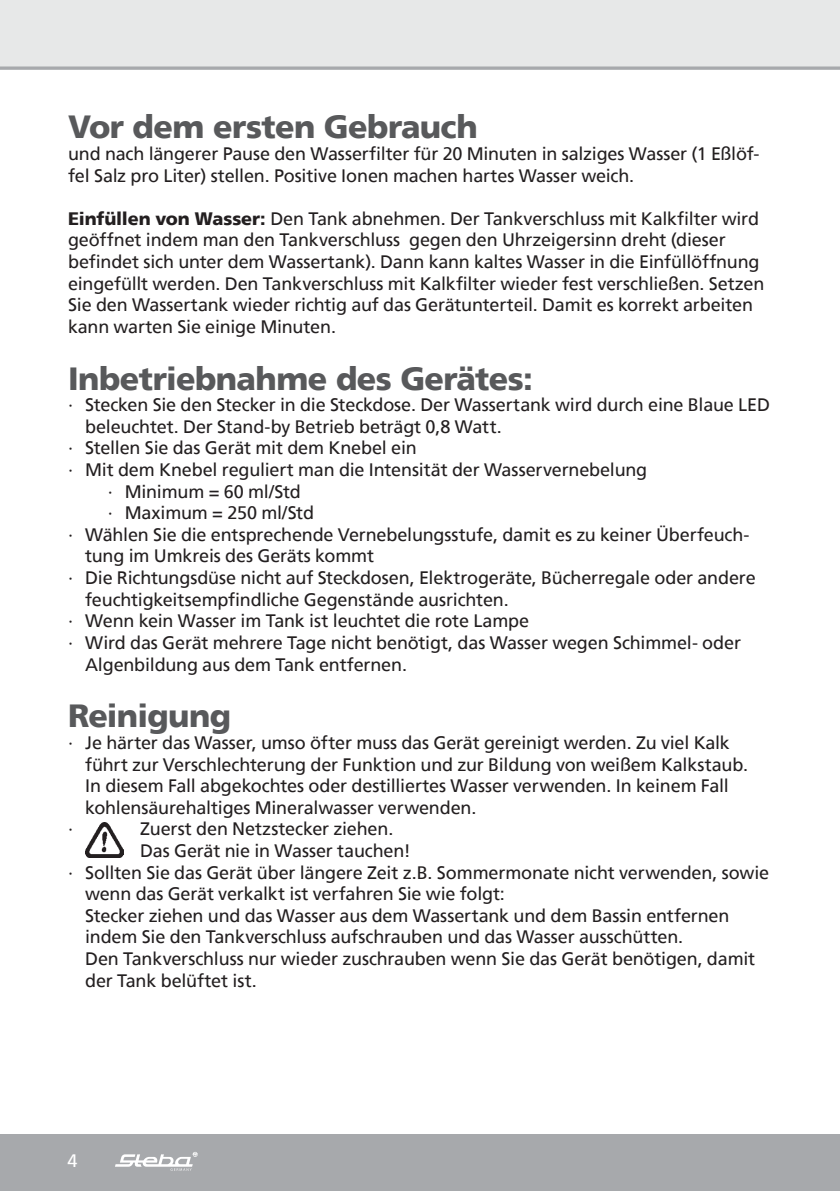
<style>
.page{position:relative;width:840px;height:1191px;background:#fff}
.page>*{position:absolute;margin:0;border:0;box-sizing:border-box;transform-origin:0 0}
.t1{font:900 32px "Frutiger";letter-spacing:-.02em;color:#58595b}
.t2{font:18px/21.6px "Frutiger";letter-spacing:-.01em;color:#231f20}
.t3{font:18px "Frutiger";color:#fff}
.s1{font-weight:900}
</style>
<div class="page">
<div style="left:0;top:1134px;width:839px;height:57px;background:#a7a9ac"></div>
<svg style="left:115px;top:1152px;width:82px;height:18px"></svg>
<div style="left:0;top:0;width:839px;height:68px;background:#e7e8e8"></div>
<svg style="left:0;top:66px;width:839px;height:4px;background:#b2b4b7"></svg>
<img style="left:85px;top:822px;width:39px;height:35px">
<h1 class="t1" style="left:68px;top:108px;width:411px">Vor dem ersten Gebrauch</h1>
<p class="t2" style="left:68px;top:143px;width:692px">und nach längerer Pause den Wasserfilter für 20 Minuten in salziges Wasser (1 Eßlöf&shy;fel Salz pro Liter) stellen. Positive Ionen machen hartes Wasser weich.</p>
<p class="t2" style="left:68px;top:207px;width:697px"><span class="s1">Einfüllen von Wasser:</span> Den Tank abnehmen. Der Tankverschluss mit Kalkfilter wird geöffnet indem man den Tankverschluss gegen den Uhrzeigersinn dreht (dieser befindet sich unter dem Wassertank). Dann kann kaltes Wasser in die Einfüllöffnung eingefüllt werden. Den Tankverschluss mit Kalkfilter wieder fest verschließen. Setzen Sie den Wassertank wieder richtig auf das Gerätunterteil. Damit es korrekt arbeiten kann warten Sie einige Minuten.</p>
<h1 class="t1" style="left:68px;top:359px;width:466px">Inbetriebnahme des Gerätes:</h1>
<p class="t2" style="left:68px;top:394px;width:703px">∙ Stecken Sie den Stecker in die Steckdose. Der Wassertank wird durch eine Blaue LED</p>
<p class="t2" style="left:85px;top:415px;width:418px">beleuchtet. Der Stand-by Betrieb beträgt 0,8 Watt.</p>
<p class="t2" style="left:68px;top:437px;width:350px">∙ Stellen Sie das Gerät mit dem Knebel ein</p>
<p class="t2" style="left:68px;top:459px;width:580px">∙ Mit dem Knebel reguliert man die Intensität der Wasservernebelung</p>
<p class="t2" style="left:108px;top:480px;width:194px">∙ Minimum = 60 ml/Std</p>
<p class="t2" style="left:108px;top:502px;width:207px">∙ Maximum = 250 ml/Std</p>
<p class="t2" style="left:68px;top:523px;width:682px">∙ Wählen Sie die entsprechende Vernebelungsstufe, damit es zu keiner Überfeuch-</p>
<p class="t2" style="left:85px;top:545px;width:290px">tung im Umkreis des Geräts kommt</p>
<p class="t2" style="left:68px;top:567px;width:688px">∙ Die Richtungsdüse nicht auf Steckdosen, Elektrogeräte, Bücherregale oder andere</p>
<p class="t2" style="left:85px;top:588px;width:425px">feuchtigkeitsempfindliche Gegenstände ausrichten.</p>
<p class="t2" style="left:68px;top:610px;width:462px">∙ Wenn kein Wasser im Tank ist leuchtet die rote Lampe</p>
<p class="t2" style="left:68px;top:631px;width:674px">∙ Wird das Gerät mehrere Tage nicht benötigt, das Wasser wegen Schimmel- oder</p>
<p class="t2" style="left:85px;top:653px;width:323px">Algenbildung aus dem Tank entfernen.</p>
<h1 class="t1" style="left:68px;top:697px;width:165px">Reinigung</h1>
<p class="t2" style="left:68px;top:731px;width:663px">∙ Je härter das Wasser, umso öfter muss das Gerät gereinigt werden. Zu viel Kalk</p>
<p class="t2" style="left:85px;top:753px;width:664px">führt zur Verschlechterung der Funktion und zur Bildung von weißem Kalkstaub.</p>
<p class="t2" style="left:85px;top:775px;width:644px">In diesem Fall abgekochtes oder destilliertes Wasser verwenden. In keinem Fall</p>
<p class="t2" style="left:85px;top:796px;width:392px">kohlensäurehaltiges Mineralwasser verwenden.</p>
<p class="t2" style="left:68px;top:818px;width:7px">∙</p>
<p class="t2" style="left:140px;top:818px;width:254px">Zuerst den Netzstecker ziehen.</p>
<p class="t2" style="left:140px;top:839px;width:272px">Das Gerät nie in Wasser tauchen!</p>
<p class="t2" style="left:68px;top:861px;width:702px">∙ Sollten Sie das Gerät über längere Zeit z.B. Sommermonate nicht verwenden, sowie</p>
<p class="t2" style="left:85px;top:883px;width:421px">wenn das Gerät verkalkt ist verfahren Sie wie folgt:</p>
<p class="t2" style="left:85px;top:904px;width:645px">Stecker ziehen und das Wasser aus dem Wassertank und dem Bassin entfernen</p>
<p class="t2" style="left:85px;top:926px;width:599px">indem Sie den Tankverschluss aufschrauben und das Wasser ausschütten.</p>
<p class="t2" style="left:85px;top:947px;width:671px">Den Tankverschluss nur wieder zuschrauben wenn Sie das Gerät benötigen, damit</p>
<p class="t2" style="left:85px;top:969px;width:173px">der Tank belüftet ist.</p>
<p class="t3" style="left:67px;top:1149px;width:12px">4</p>
</div>
